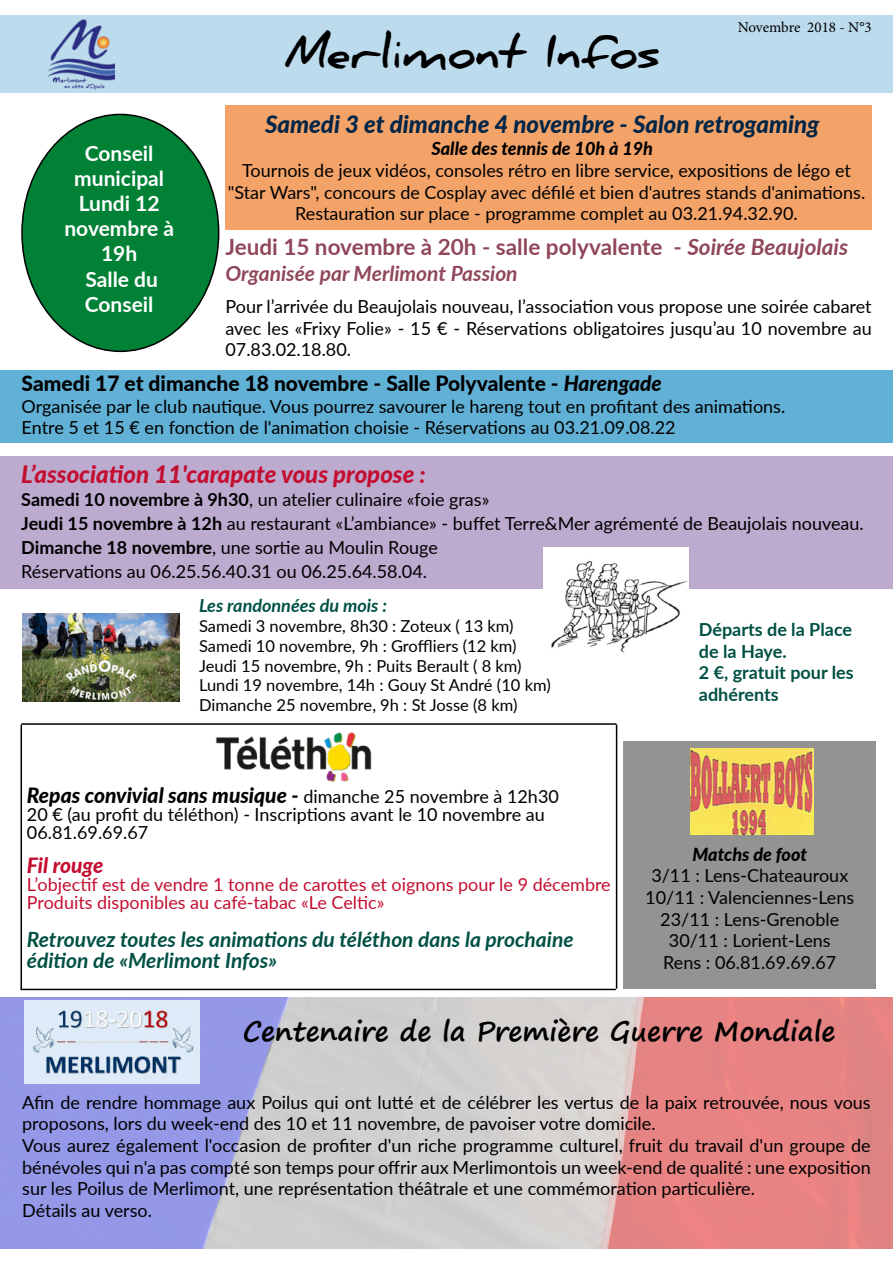
<style>
.page{position:relative;width:893px;height:1263px;background:#fff}
.page>*{position:absolute;margin:0;border:0;box-sizing:border-box;transform-origin:0 0}
.t1{font:700 45px "Daniel";color:#000}
.t2{font:700 27px "Segoe Print";color:#000}
.t3{font:italic 800 24px "Lato";color:#002547}
.t4{font:italic 800 24px "Lato";color:#c30e31}
.t5{font:700 22.5px "Lato";color:#90475a}
.t6{font:italic 700 21px/21px "Lato";color:#005044}
.t7{font:800 21px "Lato";color:#000}
.t8{font:italic 800 21px "Lato";color:#000}
.t9{font:700 21px/25.2px "Lato";color:#fff;text-align:center}
.t10{font:italic 700 21px "Lato";color:#90475a}
.t11{font:italic 800 21px "Lato";letter-spacing:-.005em;color:#c30e31}
.t12{font:18px/21.6px "Lato";color:#000}
.t13{font:18px/18px "Lato";color:#c30e31}
.t14{font:700 18px/21.6px "Lato";color:#005044}
.t15{font:italic 800 18px "Lato";color:#000}
.t16{font:italic 700 18px "Lato";color:#005044}
.t17{font:16.5px/19.8px "Lato";color:#000}
.t18{font:15px "Minion Pro";letter-spacing:-.01em;color:#000}
.s1{font-style:italic}
.s2{font-weight:700}
.s3{font-weight:400;font-style:normal;font-size:18px}
</style>
<div class="page">
<div style="left:0;top:370px;width:893px;height:72px;background:#61b0d6"></div>
<img style="left:0;top:997px;width:893px;height:251px">
<div style="left:22px;top:114px;width:197px;height:237px;background:#008136;border-radius:50%"></div>
<div style="left:624px;top:741px;width:252px;height:248px;background:#939392"></div>
<div style="left:225px;top:105px;width:647px;height:125px;background:#f3a368"></div>
<div style="left:0;top:456px;width:893px;height:133px;background:#bcaacf"></div>
<div style="left:0;top:16px;width:893px;height:77px;background:#bcdbed"></div>
<img style="left:48px;top:19px;width:67px;height:70px">
<img style="left:544px;top:548px;width:144px;height:105px">
<hr style="left:21px;top:989px;width:595px;height:1px;background:#000">
<hr style="left:21px;top:725px;width:1px;height:264px;background:#000">
<hr style="left:21px;top:723px;width:596px;height:2px;background:#000">
<hr style="left:616px;top:725px;width:1px;height:264px;background:#000">
<img style="left:690px;top:749px;width:123px;height:86px">
<img style="left:209px;top:723px;width:168px;height:59px">
<img style="left:22px;top:613px;width:158px;height:89px">
<img style="left:24px;top:1001px;width:175px;height:83px">
<h1 class="t1" style="left:285px;top:26px;width:378px">Merlimont Infos</h1>
<p class="t18" style="left:738px;top:17px;width:135px">Novembre 2018 - N°3</p>
<h3 class="t3" style="left:265px;top:106px;width:556px">Samedi 3 et dimanche 4 novembre - Salon retrogaming</h3>
<p class="t9" style="left:85px;top:139px;width:70px">Conseil</p>
<p class="t15" style="left:431px;top:135px;width:223px">Salle des tennis de 10h à 19h</p>
<p class="t9" style="left:64px;top:165px;width:111px">municipal<br>Lundi 12 novembre à<br>19h<br>Salle du<br>Conseil</p>
<p class="t12" style="left:228px;top:159px;width:639px;text-align:center">Tournois de jeux vidéos, consoles rétro en libre service, expositions de légo et "Star Wars", concours de Cosplay avec défilé et bien d'autres stands d'animations.<br>Restauration sur place - programme complet au 03.21.94.32.90.</p>
<p class="t5" style="left:225px;top:231px;width:624px">Jeudi 15 novembre à 20h - salle polyvalente - <span class="s1">Soirée Beaujolais</span></p>
<p class="t10" style="left:225px;top:258px;width:294px">Organisée par Merlimont Passion</p>
<p class="t12" style="left:225px;top:295px;width:648px;text-align:justify">Pour l’arrivée du Beaujolais nouveau, l’association vous propose une soirée cabaret avec les «Frixy Folie» - 15 € - Réservations obligatoires jusqu’au 10 novembre au 07.83.02.18.80.</p>
<p class="t7" style="left:22px;top:368px;width:642px">Samedi 17 et dimanche 18 novembre - Salle Polyvalente - <span class="s1">Harengade</span></p>
<p class="t12" style="left:22px;top:395px;width:765px">Organisée par le club nautique. Vous pourrez savourer le hareng tout en profitant des animations.<br>Entre 5 et 15 € en fonction de l'animation choisie - Réservations au 03.21.09.08.22</p>
<h3 class="t4" style="left:21px;top:457px;width:406px">L’association 11'carapate vous propose :</h3>
<p class="t12" style="left:21px;top:487px;width:844px;line-height:24px"><span class="s2">Samedi 10 novembre à 9h30</span>, un atelier culinaire «foie gras»<br><span class="s2">Jeudi 15 novembre à 12h</span> au restaurant «L’ambiance» - buffet Terre&amp;Mer agrémenté de Beaujolais nouveau.<br><span class="s2">Dimanche 18 novembre</span>, une sortie au Moulin Rouge<br>Réservations au 06.25.56.40.31 ou 06.25.64.58.04.</p>
<p class="t16" style="left:199px;top:592px;width:190px">Les randonnées du mois :</p>
<p class="t17" style="left:199px;top:615px;width:353px">Samedi 3 novembre, 8h30 : Zoteux ( 13 km)<br>Samedi 10 novembre, 9h : Groffliers (12 km)<br>Jeudi 15 novembre, 9h : Puits Berault ( 8 km)<br>Lundi 19 novembre, 14h : Gouy St André (10 km)<br>Dimanche 25 novembre, 9h : St Josse (8 km)</p>
<p class="t14" style="left:699px;top:618px;width:156px">Départs de la Place de la Haye.<br>2 €, gratuit pour les adhérents</p>
<p class="t8" style="left:27px;top:780px;width:533px">Repas convivial sans musique - <span class="s3">dimanche 25 novembre à 12h30</span></p>
<p class="t12" style="left:27px;top:805px;width:519px;line-height:18px">20 € (au profit du téléthon) - Inscriptions avant le 10 novembre au<br>06.81.69.69.67</p>
<p class="t11" style="left:27px;top:850px;width:78px">Fil rouge</p>
<p class="t13" style="left:27px;top:875px;width:585px">L’objectif est de vendre 1 tonne de carottes et oignons pour le 9 décembre<br>Produits disponibles au café-tabac «Le Celtic»</p>
<p class="t6" style="left:27px;top:928px;width:548px">Retrouvez toutes les animations du téléthon dans la prochaine édition de «Merlimont Infos»</p>
<p class="t15" style="left:693px;top:841px;width:116px">Matchs de foot</p>
<p class="t12" style="left:645px;top:864px;width:210px;text-align:center">3/11 : Lens-Chateauroux<br>10/11 : Valenciennes-Lens<br>23/11 : Lens-Grenoble<br>30/11 : Lorient-Lens<br>Rens : 06.81.69.69.67</p>
<h2 class="t2" style="left:243px;top:1006px;width:594px">Centenaire de la Première Guerre Mondiale</h2>
<p class="t12" style="left:22px;top:1091px;width:850px">Afin de rendre hommage aux Poilus qui ont lutté et de célébrer les vertus de la paix retrouvée, nous vous proposons, lors du week-end des 10 et 11 novembre, de pavoiser votre domicile.<br>Vous aurez également l'occasion de profiter d'un riche programme culturel, fruit du travail d'un groupe de bénévoles qui n'a pas compté son temps pour offrir aux Merlimontois un week-end de qualité : une exposition sur les Poilus de Merlimont, une représentation théâtrale et une commémoration particulière.<br>Détails au verso.</p>
</div>
